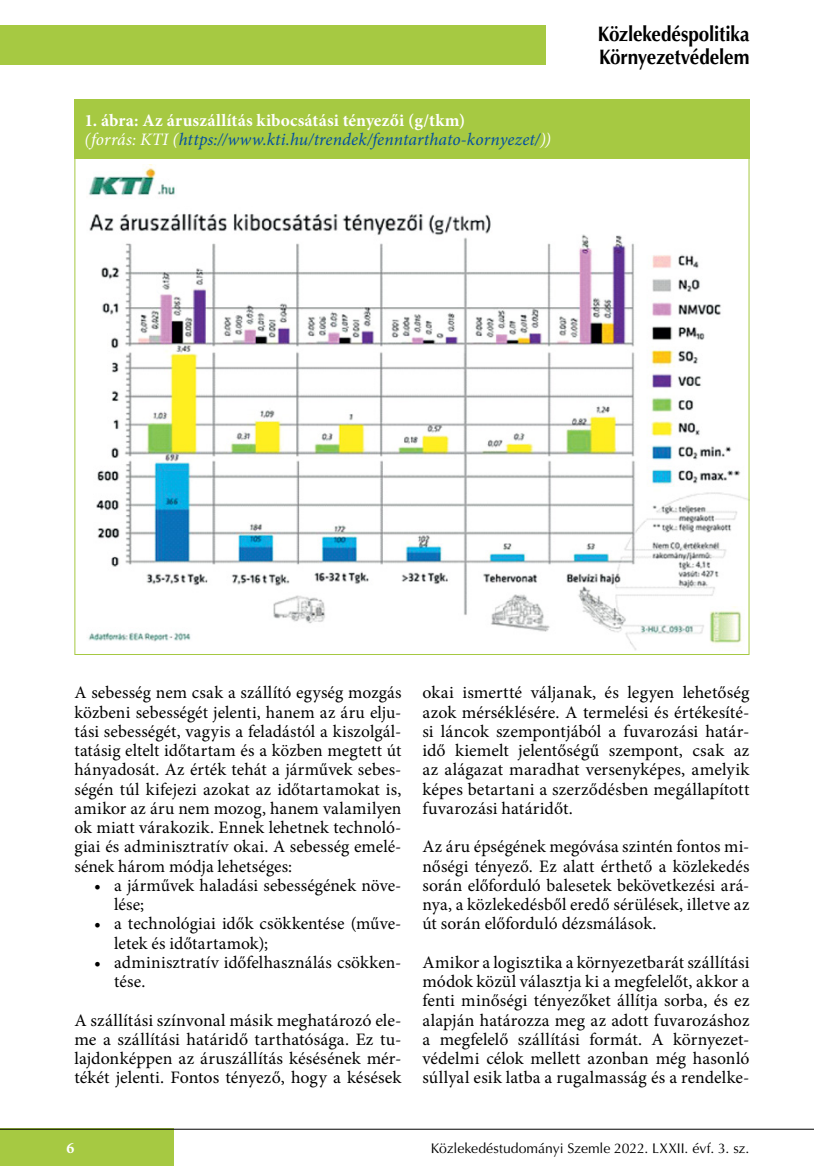
<style>
.page{position:relative;width:814px;height:1166px;background:#fff}
.page>*{position:absolute;margin:0;border:0;box-sizing:border-box;transform-origin:0 0}
.t1{font:700 21px/23.1px "Optima CE";letter-spacing:-.01em;color:#000;scale:.9 1}
.t2{font:17.5px/19.2px "Minion Pro";letter-spacing:.005em;color:#000;text-align:justify}
.t3{font:italic 17.5px/19.2px "Minion Pro";letter-spacing:.01em;color:#034ea2}
.t4{font:700 15.75px "Minion Pro";color:#fff}
.t5{font:14px "Optima CE";letter-spacing:-.005em;color:#000}
.s1{font-weight:700;font-style:normal;color:#fff}
.s2{color:#fff}
</style>
<div class="page">
<div style="left:0;top:25px;width:546px;height:39px;background:#a6c942"></div>
<div style="left:0;top:1129px;width:174px;height:37px;background:#a6c942"></div>
<hr style="left:0;top:1129px;width:814px;height:1px;background:#000">
<img style="left:88px;top:165px;width:659px;height:485px">
<div style="left:74px;top:99px;width:675px;height:60px;background:#a6c942"></div>
<p class="t3" style="left:84px;top:110px;width:468px"><span class="s1">1. ábra: Az áruszállítás kibocsátási tényezői (g/tkm)<br></span><span class="s2">(forrás: KTI (</span>https://www.kti.hu/trendek/fenntarthato-kornyezet/<span class="s2">))</span></p>
<p class="t1" style="left:598px;top:22px;width:170px">Közlekedéspolitika<br>Környezetvédelem</p>
<p class="t2" style="left:74px;top:683px;width:328px">A sebesség nem csak a szállító egység mozgás közbeni sebességét jelenti, hanem az áru elju&shy;tási sebességét, vagyis a feladástól a kiszolgál&shy;tatásig eltelt időtartam és a közben megtett út hányadosát. Az érték tehát a járművek sebes&shy;ségén túl kifejezi azokat az időtartamokat is, amikor az áru nem mozog, hanem valamilyen ok miatt várakozik. Ennek lehetnek technoló&shy;giai és adminisztratív okai. A sebesség emelé&shy;sének három módja lehetséges:</p>
<p class="t2" style="left:114px;top:876px;width:289px;text-indent:-20px">• a járművek haladási sebességének növe&shy;lése;</p>
<p class="t2" style="left:114px;top:914px;width:289px;text-indent:-20px">• a technológiai idők csökkentése (műve&shy;letek és időtartamok);</p>
<p class="t2" style="left:114px;top:953px;width:289px;text-indent:-20px">• adminisztratív időfelhasználás csökken&shy;tése.</p>
<p class="t2" style="left:74px;top:1010px;width:328px">A szállítási színvonal másik meghatározó ele&shy;me a szállítási határidő tarthatósága. Ez tu&shy;lajdonképpen az áruszállítás késésének mér&shy;tékét jelenti. Fontos tényező, hogy a késések</p>
<p class="t2" style="left:422px;top:683px;width:328px">okai ismertté váljanak, és legyen lehetőség azok mérséklésére. A termelési és értékesíté&shy;si láncok szempontjából a fuvarozási határ&shy;idő kiemelt jelentőségű szempont, csak az az alágazat maradhat versenyképes, amelyik képes betartani a szerződésben megállapított fuvarozási határidőt.</p>
<p class="t2" style="left:422px;top:837px;width:328px">Az áru épségének megóvása szintén fontos mi&shy;nőségi tényező. Ez alatt érthető a közlekedés során előforduló balesetek bekövetkezési ará&shy;nya, a közlekedésből eredő sérülések, illetve az út során előforduló dézsmálások.</p>
<p class="t2" style="left:422px;top:953px;width:328px">Amikor a logisztika a környezetbarát szállítási módok közül választja ki a megfelelőt, akkor a fenti minőségi tényezőket állítja sorba, és ez alapján határozza meg az adott fuvarozáshoz a megfelelő szállítási formát. A környezet&shy;védelmi célok mellett azonban még hasonló súllyal esik latba a rugalmasság és a rendelke-</p>
<p class="t4" style="left:67px;top:1137px;width:9px">6</p>
<p class="t5" style="left:431px;top:1139px;width:320px">Közlekedéstudományi Szemle 2022. LXXII. évf. 3. sz.</p>
</div>
